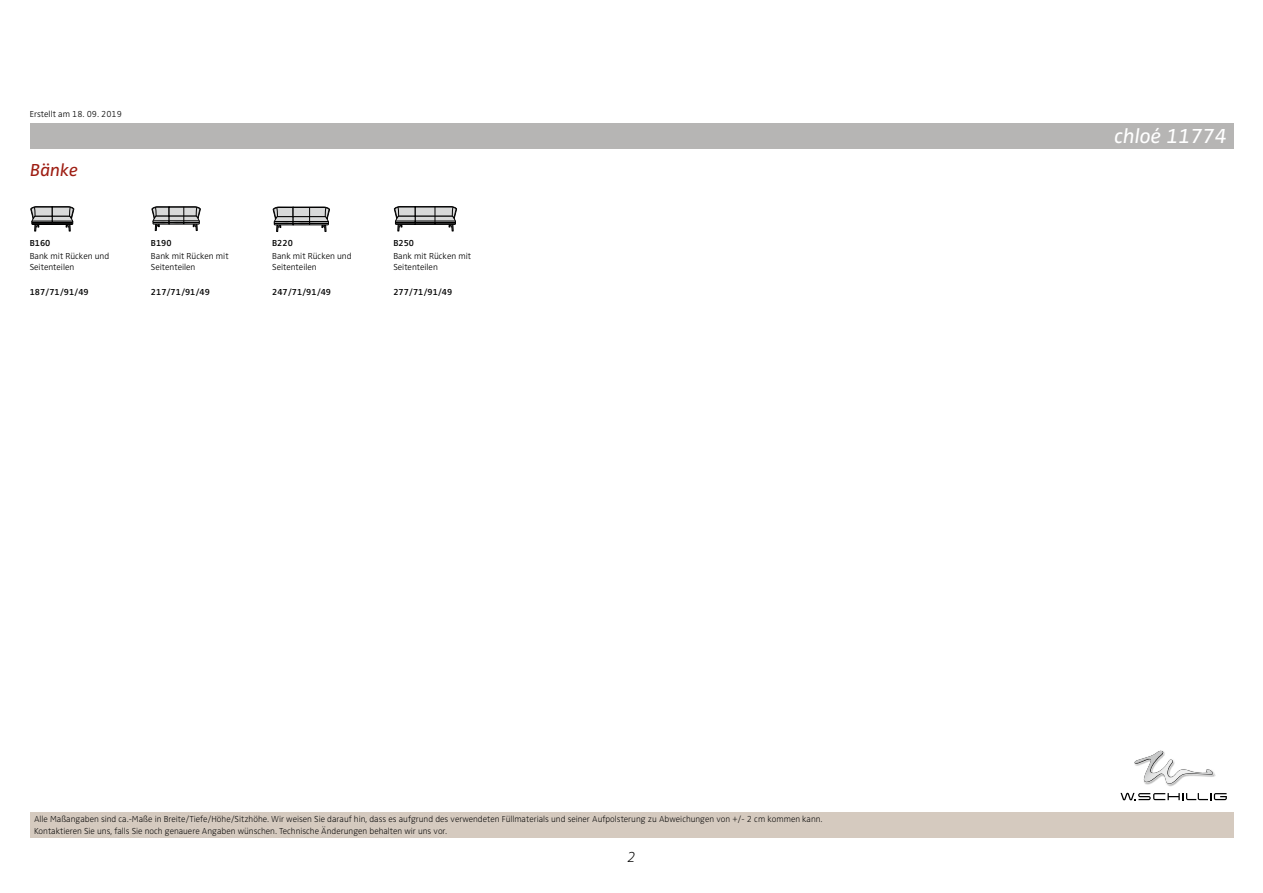
<style>
.page{position:relative;width:1263px;height:893px;background:#fff}
.page>*{position:absolute;margin:0;border:0;box-sizing:border-box;transform-origin:0 0}
.t1{font:italic 21px "Zwo Pro";color:#fff}
.t2{font:italic 18px "Zwo Pro";color:#9e1d12}
.t3{font:italic 300 expanded 15px "Zwo Pro";color:#000}
.t4{font:300 expanded 9px/12px "Zwo Pro";color:#000}
.t5{font:300 9px/10.8px "Zwo Pro";color:#000}
.t6{font:600 9px "Zwo Pro";color:#000}
</style>
<div class="page">
<div style="left:30px;top:123px;width:1203px;height:26px;background:#b6b5b4"></div>
<div style="left:30px;top:812px;width:1203px;height:26px;background:#d5cabf"></div>
<svg style="left:30px;top:206px;width:44px;height:25px"></svg>
<svg style="left:151px;top:206px;width:50px;height:25px"></svg>
<svg style="left:273px;top:207px;width:57px;height:25px"></svg>
<svg style="left:394px;top:206px;width:63px;height:25px"></svg>
<svg style="left:1146px;top:750px;width:69px;height:35px"></svg>
<img style="left:1134px;top:751px;width:79px;height:33px">
<svg style="left:1120px;top:793px;width:107px;height:7px"></svg>
<p class="t5" style="left:30px;top:109px;width:94px">Erstellt am 18. 09. 2019</p>
<h2 class="t2" style="left:30px;top:159px;width:49px">Bänke</h2>
<p class="t6" style="left:30px;top:237px;width:22px">B160</p>
<p class="t5" style="left:30px;top:251px;width:81px">Bank mit Rücken und<br>Seitenteilen</p>
<p class="t6" style="left:30px;top:286px;width:60px">187/71/91/49</p>
<p class="t6" style="left:151px;top:237px;width:22px">B190</p>
<p class="t5" style="left:151px;top:251px;width:79px">Bank mit Rücken mit<br>Seitenteilen</p>
<p class="t6" style="left:151px;top:286px;width:60px">217/71/91/49</p>
<p class="t6" style="left:272px;top:237px;width:22px">B220</p>
<p class="t5" style="left:272px;top:251px;width:81px">Bank mit Rücken und<br>Seitenteilen</p>
<p class="t6" style="left:272px;top:286px;width:60px">247/71/91/49</p>
<p class="t6" style="left:393px;top:237px;width:22px">B250</p>
<p class="t5" style="left:393px;top:251px;width:79px">Bank mit Rücken mit<br>Seitenteilen</p>
<p class="t6" style="left:393px;top:286px;width:60px">277/71/91/49</p>
<p class="t4" style="left:34px;top:814px;width:790px">Alle Maßangaben sind ca.-Maße in Breite/Tiefe/Höhe/Sitzhöhe. Wir weisen Sie darauf hin, dass es aufgrund des verwendeten Füllmaterials und seiner Aufpolsterung zu Abweichungen von +/- 2 cm kommen kann.<br>Kontaktieren Sie uns, falls Sie noch genauere Angaben wünschen. Technische Änderungen behalten wir uns vor.</p>
<h3 class="t3" style="left:627px;top:848px;width:10px">2</h3>
<h1 class="t1" style="left:1114px;top:124px;width:114px">chloé 11774</h1>
</div>
